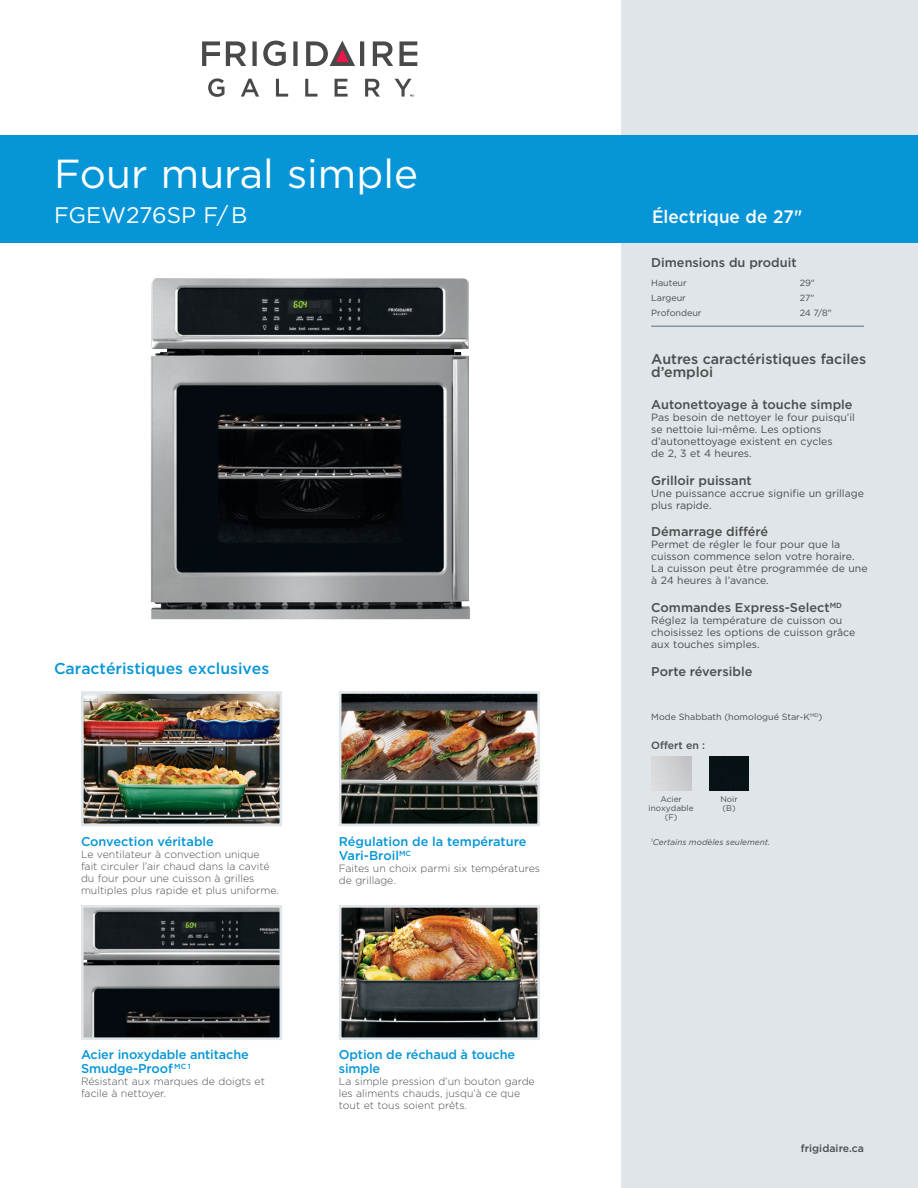
<style>
.page{position:relative;width:918px;height:1188px;background:#fff}
.page>*{position:absolute;margin:0;border:0;box-sizing:border-box;transform-origin:0 0}
.t1{font:40.5px "Gotham";color:#fff}
.t2{font:22.5px "Gotham";color:#fff}
.t3{font:500 18px "Gotham";color:#fff;scale:.95 1}
.t4{font:500 15.75px "Gotham";color:#0696d7}
.t5{font:500 14.25px/13.5px "Gotham";color:#4b4c4d}
.t6{font:500 12.75px/14.2px "Gotham";letter-spacing:-.01em;color:#0696d7}
.t7{font:500 12.75px "Gotham";color:#4b4c4d}
.t8{font:10.5px/12px "Gotham";color:#4b4c4d}
.t9{font:300 10.5px/12px "Gotham";color:#4b4c4d}
.t10{font:500 10.5px "Gotham";letter-spacing:.005em;color:#4b4c4d}
.t11{font:9px "Gotham";color:#4b4c4d}
.t12{font:italic 8.25px "Gotham";color:#4b4c4d}
.t13{font:8.25px/9px "Gotham";color:#4b4c4d;text-align:center}
</style>
<div class="page">
<div style="left:621px;top:0;width:297px;height:1188px;background:#dfe5e9"></div>
<hr style="left:651px;top:326px;width:213px;height:1px;background:#5b6f7b">
<svg style="left:208px;top:78px;width:17px;height:19px"></svg>
<svg style="left:241px;top:79px;width:18px;height:18px"></svg>
<svg style="left:276px;top:79px;width:12px;height:18px"></svg>
<svg style="left:305px;top:79px;width:12px;height:18px"></svg>
<svg style="left:335px;top:79px;width:13px;height:18px"></svg>
<svg style="left:365px;top:79px;width:15px;height:18px"></svg>
<svg style="left:263px;top:41px;width:23px;height:25px"></svg>
<svg style="left:400px;top:41px;width:17px;height:25px"></svg>
<svg style="left:202px;top:41px;width:18px;height:25px"></svg>
<svg style="left:226px;top:41px;width:20px;height:25px"></svg>
<svg style="left:252px;top:41px;width:5px;height:25px"></svg>
<svg style="left:293px;top:41px;width:5px;height:25px"></svg>
<svg style="left:373px;top:41px;width:20px;height:25px"></svg>
<svg style="left:306px;top:40px;width:58px;height:26px"></svg>
<svg style="left:395px;top:79px;width:19px;height:18px"></svg>
<div style="left:0;top:135px;width:918px;height:108px;background:#0696d7"></div>
<img style="left:151px;top:278px;width:320px;height:341px">
<img style="left:85px;top:909px;width:193px;height:127px">
<div style="left:81px;top:905px;width:201px;height:135px;border:3px solid #dfe5e9"></div>
<img style="left:343px;top:695px;width:193px;height:127px">
<div style="left:339px;top:691px;width:201px;height:135px;border:3px solid #dfe5e9"></div>
<img style="left:85px;top:695px;width:193px;height:127px">
<div style="left:81px;top:691px;width:201px;height:135px;border:3px solid #dfe5e9"></div>
<img style="left:343px;top:909px;width:193px;height:127px">
<div style="left:339px;top:905px;width:201px;height:135px;border:3px solid #dfe5e9"></div>
<img style="left:709px;top:756px;width:40px;height:35px">
<h1 class="t1" style="left:54px;top:147px;width:366px">Four mural simple</h1>
<h2 class="t2" style="left:54px;top:201px;width:195px">FGEW276SP F/ B</h2>
<h3 class="t4" style="left:54px;top:658px;width:217px">Caractéristiques exclusives</h3>
<p class="t6" style="left:81px;top:834px;width:134px">Convection véritable</p>
<p class="t9" style="left:81px;top:848px;width:199px">Le ventilateur à convection unique<br>fait circuler l’air chaud dans la cavité du four pour une cuisson à grilles multiples plus rapide et plus uniforme.</p>
<p class="t6" style="left:339px;top:834px;width:189px">Régulation de la température<br>Vari-Broil<sup>MC</sup></p>
<p class="t9" style="left:339px;top:862px;width:203px">Faites un choix parmi six températures de grillage.</p>
<p class="t6" style="left:81px;top:1047px;width:169px">Acier inoxydable antitache<br>Smudge-Proof <sup>MC</sup> <sup>1</sup></p>
<p class="t9" style="left:81px;top:1075px;width:185px">Résistant aux marques de doigts et facile à nettoyer.</p>
<p class="t6" style="left:339px;top:1047px;width:178px">Option de réchaud à touche simple</p>
<p class="t9" style="left:339px;top:1075px;width:197px">La simple pression d’un bouton garde les aliments chauds, jusqu’à ce que tout et tous soient prêts.</p>
<h3 class="t3" style="left:652px;top:205px;width:160px">Électrique de 27"</h3>
<p class="t7" style="left:651px;top:254px;width:147px">Dimensions du produit</p>
<p class="t11" style="left:651px;top:277px;width:37px">Hauteur</p>
<p class="t11" style="left:800px;top:277px;width:17px">29"</p>
<p class="t11" style="left:651px;top:292px;width:36px">Largeur</p>
<p class="t11" style="left:800px;top:292px;width:16px">27"</p>
<p class="t11" style="left:651px;top:307px;width:52px">Profondeur</p>
<p class="t11" style="left:800px;top:307px;width:34px">24 7/8"</p>
<h3 class="t5" style="left:651px;top:352px;width:216px">Autres caractéristiques faciles d’emploi</h3>
<p class="t7" style="left:651px;top:396px;width:203px">Autonettoyage à touche simple</p>
<p class="t8" style="left:651px;top:411px;width:205px">Pas besoin de nettoyer le four puisqu’il se nettoie lui-même. Les options d’autonettoyage existent en cycles<br>de 2, 3 et 4 heures.</p>
<p class="t7" style="left:651px;top:472px;width:102px">Grilloir puissant</p>
<p class="t8" style="left:651px;top:487px;width:214px">Une puissance accrue signifie un grillage plus rapide.</p>
<p class="t7" style="left:651px;top:524px;width:119px">Démarrage différé</p>
<p class="t8" style="left:651px;top:538px;width:218px">Permet de régler le four pour que la cuisson commence selon votre horaire.<br>La cuisson peut être programmée de une à 24 heures à l’avance.</p>
<p class="t7" style="left:651px;top:599px;width:192px">Commandes Express-Select<sup>MD</sup></p>
<p class="t8" style="left:651px;top:614px;width:206px">Réglez la température de cuisson ou choisissez les options de cuisson grâce aux touches simples.</p>
<p class="t7" style="left:651px;top:663px;width:103px">Porte réversible</p>
<p class="t11" style="left:651px;top:711px;width:173px">Mode Shabbath (homologué Star-K<sup>MD</sup>)</p>
<p class="t10" style="left:651px;top:738px;width:55px">Offert en :</p>
<p class="t13" style="left:649px;top:794px;width:46px">Acier inoxydable (F)</p>
<p class="t13" style="left:720px;top:794px;width:19px;text-align:left">Noir (B)</p>
<p class="t12" style="left:651px;top:837px;width:120px"><sup>1</sup>Certains modèles seulement.</p>
<p class="t10" style="left:801px;top:1141px;width:65px">frigidaire.ca</p>
</div>
